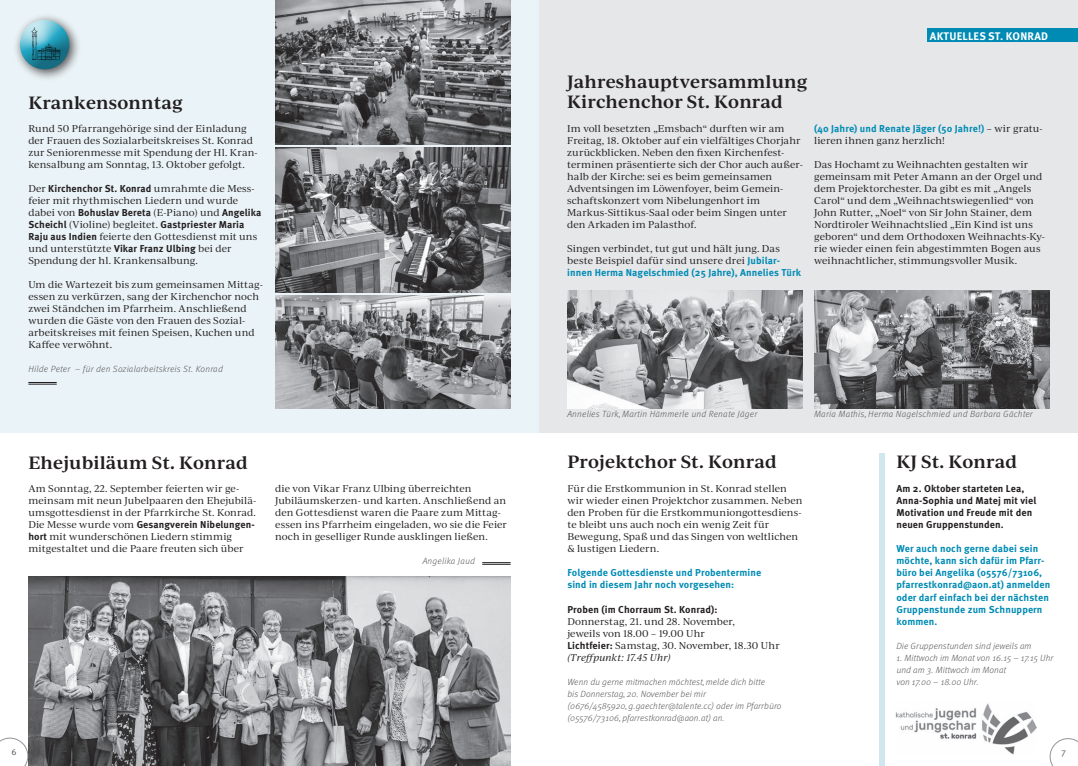
<style>
.page{position:relative;width:1078px;height:766px;background:#fff}
.page>*{position:absolute;margin:0;border:0;box-sizing:border-box;transform-origin:0 0}
.t1{font:600 17px "Ivy Journal";letter-spacing:.01em;color:#231f20}
.t2{font:700 11px "Meta Pro";letter-spacing:.025em;color:#fff}
.t3{font:700 10px/12px "Meta Pro";letter-spacing:.01em;color:#008bb4}
.t4{font:700 10px/12px "Meta Pro";letter-spacing:.01em;color:#231f20}
.t5{font:9.5px/12px "Ivy Journal";letter-spacing:.005em;color:#231f20}
.t6{font:italic 9.5px "Ivy Journal";letter-spacing:.01em;color:#231f20}
.t7{font:italic 300 9px/12px "Meta Pro";letter-spacing:.01em;color:#57585a}
.t8{font:italic 300 9px "Meta Pro";letter-spacing:.03em;color:#57585a}
.t9{font:9px "Meta Pro Norm";color:#57585a}
.s1{font-family:"Ivy Journal";font-weight:400;font-size:9.5px}
.s2{font-family:"Meta Pro";font-weight:700;font-size:10px}
.s3{font-family:"Meta Pro";font-weight:700;font-size:10px;color:#008bb4}
.s4{font-family:"Ivy Journal";font-weight:400;font-size:9.5px;color:#231f20}
</style>
<div class="page">
<div style="left:879px;top:454px;width:5px;height:311px;background:#d1e7f0"></div>
<div style="left:539px;top:0;width:538px;height:432px;background:#e6e7e9"></div>
<div style="left:0;top:0;width:539px;height:432px;background:#eaf3f7"></div>
<img style="left:28px;top:576px;width:482px;height:189px">
<div style="left:926px;top:28px;width:151px;height:14px;background:#008bb4"></div>
<div style="left:13px;top:13px;width:69px;height:69px;background:#231f20;opacity:.75"></div>
<div style="left:18px;top:20px;width:52px;height:33px;background:#fff;opacity:.85"></div>
<div style="left:18px;top:24px;width:52px;height:47px;background:#231f20;opacity:.4"></div>
<img style="left:31px;top:26px;width:30px;height:35px">
<svg style="left:28px;top:382px;width:29px;height:3px"></svg>
<svg style="left:482px;top:562px;width:28px;height:3px"></svg>
<svg style="left:1049px;top:738px;width:28px;height:27px"></svg>
<svg style="left:0;top:737px;width:28px;height:28px"></svg>
<img style="left:275px;top:148px;width:235px;height:144px">
<img style="left:275px;top:0;width:235px;height:144px">
<img style="left:275px;top:296px;width:235px;height:112px">
<img style="left:814px;top:291px;width:235px;height:117px">
<img style="left:567px;top:291px;width:235px;height:117px">
<img style="left:895px;top:703px;width:141px;height:51px">
<p class="t1" style="left:28px;top:90px;width:156px">Krankensonntag</p>
<p class="t5" style="left:28px;top:122px;width:231px">Rund 50 Pfarrangehörige sind der Einladung der Frauen des Sozialarbeitskreises St. Konrad zur Seniorenmesse mit Spendung der Hl. Kran&shy;kensalbung am Sonntag, 13. Oktober gefolgt.</p>
<p class="t4" style="left:28px;top:182px;width:228px"><span class="s1">Der</span> Kirchenchor St. Konrad <span class="s1">umrahmte die Mess-</span></p>
<p class="t5" style="left:28px;top:194px;width:211px">feier mit rhythmischen Liedern und wurde</p>
<p class="t4" style="left:28px;top:206px;width:234px"><span class="s1">dabei von</span> Bohuslav Bereta <span class="s1">(E-Piano) und</span> Angelika<br>Scheichl <span class="s1">(Violine) begleitet.</span> Gastpriester Maria</p>
<p class="t5" style="left:28px;top:230px;width:230px"><span class="s2">Raju aus Indien</span> feierte den Gottesdienst mit uns und unterstützte <span class="s2">Vikar Franz Ulbing</span> bei der<br>Spendung der hl. Krankensalbung.</p>
<p class="t5" style="left:28px;top:278px;width:236px">Um die Wartezeit bis zum gemeinsamen Mittag&shy;essen zu verkürzen, sang der Kirchenchor noch zwei Ständchen im Pfarrheim. Anschließend wurden die Gäste von den Frauen des Sozial-</p>
<p class="t5" style="left:28px;top:326px;width:228px">arbeitskreises mit feinen Speisen, Kuchen und<br>Kaffee verwöhnt.</p>
<p class="t8" style="left:28px;top:362px;width:196px">Hilde Peter – für den Sozialarbeitskreis St. Konrad</p>
<p class="t1" style="left:567px;top:69px;width:242px">Jahreshauptversammlung</p>
<p class="t1" style="left:567px;top:89px;width:217px">Kirchenchor St. Konrad</p>
<p class="t2" style="left:929px;top:27px;width:120px">AKTUELLES ST. KONRAD</p>
<p class="t5" style="left:567px;top:122px;width:235px">Im voll besetzten „Emsbach“ durften wir am<br>Freitag, 18. Oktober auf ein vielfältiges Chorjahr zurückblicken. Neben den fixen Kirchenfest-</p>
<p class="t5" style="left:567px;top:158px;width:237px">terminen präsentierte sich der Chor auch außer&shy;halb der Kirche: sei es beim gemeinsamen Adventsingen im Löwenfoyer, beim Gemein&shy;schaftskonzert vom Nibelungenhort im</p>
<p class="t5" style="left:567px;top:206px;width:221px">Markus-Sittikus-Saal oder beim Singen unter den Arkaden im Palasthof.</p>
<p class="t5" style="left:567px;top:242px;width:214px">Singen verbindet, tut gut und hält jung. Das beste Beispiel dafür sind unsere drei <span class="s3">Jubilar-</span></p>
<p class="t3" style="left:567px;top:266px;width:235px">innen Herma Nagelschmied (25 Jahre), Annelies Türk</p>
<p class="t3" style="left:814px;top:122px;width:230px">(40 Jahre) und Renate Jäger (50 Jahre!) <span class="s4">– wir gratu-</span></p>
<p class="t5" style="left:814px;top:134px;width:132px">lieren ihnen ganz herzlich!</p>
<p class="t5" style="left:814px;top:158px;width:232px">Das Hochamt zu Weihnachten gestalten wir gemeinsam mit Peter Amann an der Orgel und dem Projektorchester. Da gibt es mit „Angels Carol“ und dem „Weihnachtswiegenlied“ von John Rutter, „Noel“ von Sir John Stainer, dem Nordtiroler Weihnachtslied „Ein Kind ist uns geboren“ und dem Orthodoxen Weihnachts-Ky&shy;rie wieder einen fein abgestimmten Bogen aus weihnachtlicher, stimmungsvoller Musik.</p>
<p class="t8" style="left:567px;top:407px;width:191px">Annelies Türk, Martin Hämmerle und Renate Jäger</p>
<p class="t8" style="left:814px;top:407px;width:220px">Maria Mathis, Herma Nagelschmied und Barbara Gächter</p>
<p class="t1" style="left:28px;top:450px;width:221px">Ehejubiläum St. Konrad</p>
<p class="t1" style="left:567px;top:449px;width:211px">Projektchor St. Konrad</p>
<p class="t1" style="left:896px;top:449px;width:122px">KJ St. Konrad</p>
<p class="t5" style="left:28px;top:482px;width:229px">Am Sonntag, 22. September feierten wir ge&shy;meinsam mit neun Jubelpaaren den Ehejubilä&shy;umsgottesdienst in der Pfarrkirche St. Konrad.</p>
<p class="t4" style="left:28px;top:518px;width:228px"><span class="s1">Die Messe wurde vom</span> Gesangverein Nibelungen-</p>
<p class="t5" style="left:28px;top:530px;width:216px"><span class="s2">hort</span> mit wunderschönen Liedern stimmig mitgestaltet und die Paare freuten sich über</p>
<p class="t5" style="left:275px;top:482px;width:198px">die von Vikar Franz Ulbing überreichten</p>
<p class="t5" style="left:275px;top:494px;width:233px">Jubiläumskerzen- und karten. Anschließend an den Gottesdienst waren die Paare zum Mittag&shy;essen ins Pfarrheim eingeladen, wo sie die Feier noch in geselliger Runde ausklingen ließen.</p>
<p class="t8" style="left:422px;top:554px;width:54px">Angelika Jaud</p>
<p class="t5" style="left:567px;top:482px;width:236px">Für die Erstkommunion in St. Konrad stellen wir wieder einen Projektchor zusammen. Neben den Proben für die Erstkommuniongottesdiens&shy;te bleibt uns auch noch ein wenig Zeit für Bewegung, Spaß und das Singen von weltlichen &amp; lustigen Liedern.</p>
<p class="t3" style="left:567px;top:566px;width:195px">Folgende Gottesdienste und Probentermine</p>
<p class="t3" style="left:567px;top:578px;width:168px">sind in diesem Jahr noch vorgesehen:</p>
<p class="t4" style="left:567px;top:602px;width:151px">Proben (im Chorraum St. Konrad):</p>
<p class="t5" style="left:567px;top:614px;width:169px">Donnerstag, 21. und 28. November,</p>
<p class="t5" style="left:567px;top:626px;width:139px">jeweils von 18.00 – 19.00 Uhr</p>
<p class="t5" style="left:567px;top:638px;width:214px"><span class="s2">Lichtfeier:</span> Samstag, 30. November, 18.30 Uhr</p>
<p class="t6" style="left:567px;top:650px;width:104px">(Treffpunkt: 17.45 Uhr)</p>
<p class="t7" style="left:567px;top:674px;width:199px">Wenn du gerne mitmachen möchtest, melde dich bitte</p>
<p class="t7" style="left:567px;top:686px;width:140px">bis Donnerstag, 20. November bei mir</p>
<p class="t7" style="left:567px;top:698px;width:216px">(0676/4585920, g.gaechter@talente.cc) oder im Pfarrbüro (05576/73106, pfarrestkonrad@aon.at) an.</p>
<p class="t4" style="left:896px;top:482px;width:141px">Am 2. Oktober starteten Lea,<br>Anna-Sophia und Matej mit viel<br>Motivation und Freude mit den</p>
<p class="t4" style="left:896px;top:518px;width:109px">neuen Gruppenstunden.</p>
<p class="t3" style="left:896px;top:542px;width:155px">Wer auch noch gerne dabei sein möchte, kann sich dafür im Pfarr&shy;büro bei Angelika (05576/73106, pfarrestkonrad@aon.at) anmelden oder darf einfach bei der nächsten<br>Gruppenstunde zum Schnuppern kommen.</p>
<p class="t7" style="left:896px;top:638px;width:137px">Die Gruppenstunden sind jeweils am</p>
<p class="t7" style="left:896px;top:650px;width:158px">1. Mittwoch im Monat von 16.15 – 17.15 Uhr</p>
<p class="t7" style="left:896px;top:662px;width:111px">und am 3. Mittwoch im Monat</p>
<p class="t7" style="left:896px;top:674px;width:84px">von 17.00 – 18.00 Uhr.</p>
<p class="t9" style="left:11px;top:744px;width:7px">6</p>
<p class="t9" style="left:1061px;top:744px;width:6px">7</p>
</div>
